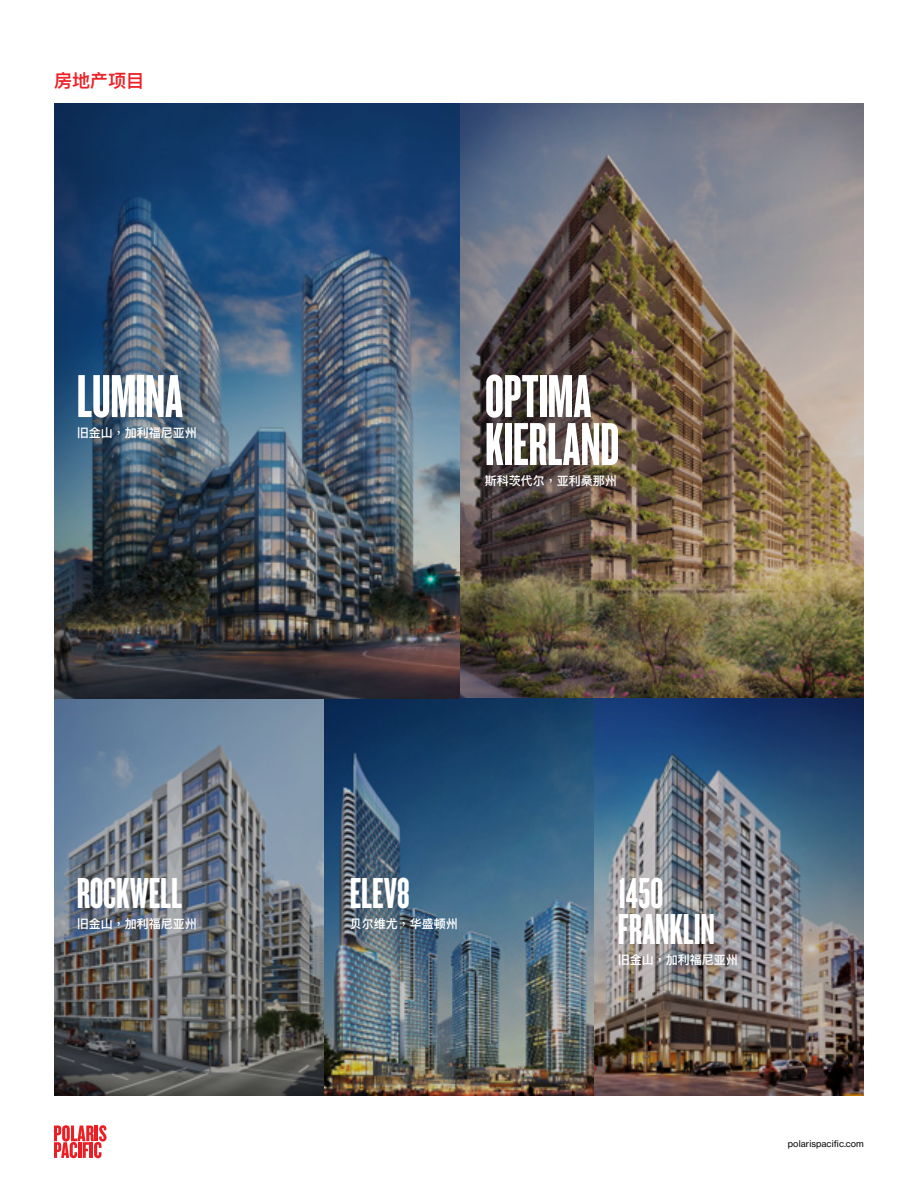
<style>
.page{position:relative;width:918px;height:1188px;background:#fff}
.page>*{position:absolute;margin:0;border:0;box-sizing:border-box;transform-origin:0 0}
.t1{font:63px/48px "Knockout HTF67 Full Bantamwt";color:#fff}
.t2{font:45px/36px "Knockout HTF67 Full Bantamwt";color:#fff}
.t3{font:600 18px "Ping Fang HK";color:#ed2127}
.t4{font:600 12px "Ping Fang HK";color:#fff}
.t5{font:9px "N Haas Grotesk TX Std 55 Rg";letter-spacing:.005em;color:#000}
</style>
<div class="page">
<svg style="left:54px;top:1125px;width:53px;height:33px"></svg>
<img style="left:54px;top:104px;width:810px;height:992px">
<h3 class="t3" style="left:54px;top:69px;width:91px">房地产项目</h3>
<h1 class="t1" style="left:77px;top:373px;width:108px">LUMINA</h1>
<p class="t4" style="left:77px;top:425px;width:121px">旧金山，加利福尼亚州</p>
<h1 class="t1" style="left:485px;top:373px;width:136px">OPTIMA<br>KIERLAND</h1>
<p class="t4" style="left:485px;top:473px;width:133px">斯科茨代尔，亚利桑那州</p>
<h2 class="t2" style="left:77px;top:875px;width:107px">ROCKWELL</h2>
<p class="t4" style="left:77px;top:916px;width:121px">旧金山，加利福尼亚州</p>
<h2 class="t2" style="left:350px;top:875px;width:61px">ELEV8</h2>
<p class="t4" style="left:350px;top:916px;width:109px">贝尔维尤，华盛顿州</p>
<h2 class="t2" style="left:618px;top:875px;width:99px">1450<br>FRANKLIN</h2>
<p class="t4" style="left:618px;top:952px;width:121px">旧金山，加利福尼亚州</p>
<p class="t5" style="left:788px;top:1138px;width:78px">polarispacific.com</p>
</div>
